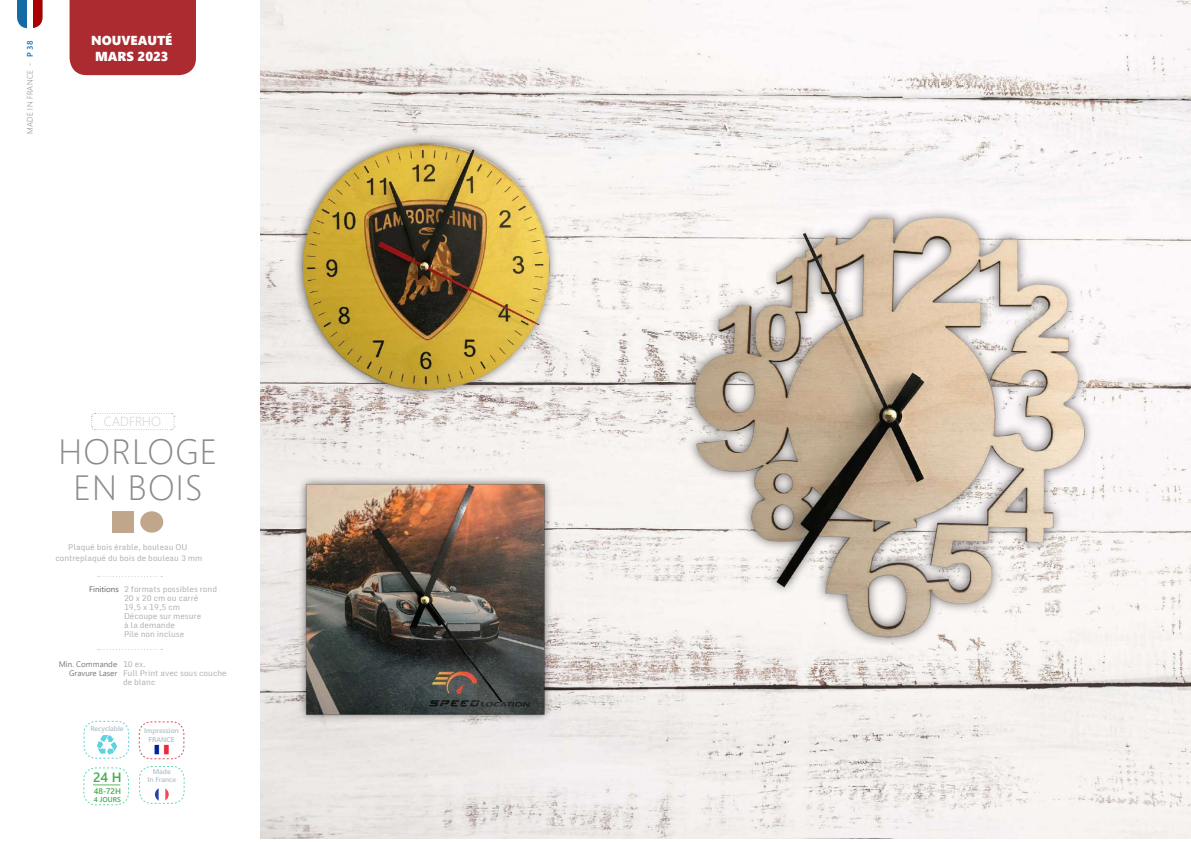
<style>
.page{position:relative;width:1191px;height:842px;background:#fff}
.page>*{position:absolute;margin:0;border:0;box-sizing:border-box;transform-origin:0 0}
.t1{font:300 35px/36px "Segoe UI";letter-spacing:.035em;color:#8c8a8b;text-align:center}
.t2{font:600 13.4px "Segoe UI";color:#40ae49}
.t3{font:13px/15.6px "Segoe UI Black";color:#fff}
.t4{font:300 13px "Segoe UI";color:#d1cecf}
.t5{font:600 8.1px "Segoe UI";color:#40ae49}
.t6{font:8px/9px "Monda";color:#b4b2b3;text-align:center}
.t7{font:8px/9px "Monda";color:#b4b2b2}
.t8{font:8px/9px "Segoe UI";color:#7a7879;text-align:right}
.t9{font:300 8px "Segoe UI";letter-spacing:.035em;color:#7f7e7e}
.t10{font:600 7.1px "Segoe UI";color:#40ae49}
.t11{font:600 7px/8.4px "Segoe UI";color:#b0c0cd;text-align:center}
.s1{font-weight:600;color:#146aa5}
.s2{font-family:"Segoe UI";color:#646363}
</style>
<div class="page">
<svg style="left:91px;top:413px;width:84px;height:17px"></svg>
<svg style="left:98px;top:649px;width:64px;height:1px"></svg>
<svg style="left:98px;top:576px;width:64px;height:1px"></svg>
<div style="left:34px;top:0;width:9px;height:28px;background:#ac0000"></div>
<div style="left:17px;top:0;width:9px;height:28px;background:#136aa5"></div>
<div style="left:113px;top:511px;width:21px;height:22px;background:#c0a68b"></div>
<div style="left:140px;top:511px;width:23px;height:22px;background:#c0a68b;border-radius:50%"></div>
<div style="left:70px;top:0;width:126px;height:75px;background:#ab2b30"></div>
<svg style="left:84px;top:721px;width:45px;height:38px"></svg>
<svg style="left:139px;top:721px;width:46px;height:38px"></svg>
<img style="left:155px;top:745px;width:14px;height:9px">
<svg style="left:139px;top:766px;width:46px;height:38px"></svg>
<img style="left:155px;top:788px;width:14px;height:13px">
<svg style="left:83px;top:767px;width:46px;height:39px"></svg>
<img style="left:261px;top:0;width:930px;height:839px">
<img style="left:279px;top:76px;width:295px;height:340px">
<img style="left:290px;top:474px;width:274px;height:269px">
<img style="left:660px;top:120px;width:450px;height:551px">
<p class="t9" style="left:23px;top:134px;width:95px;rotate:-90deg">MADE IN FRANCE - <span class="s1">P 38</span></p>
<h3 class="t3" style="left:91px;top:32px;width:83px">NOUVEAUTÉ<br>MARS 2023</h3>
<h3 class="t4" style="left:104px;top:409px;width:58px">CADFRHO</h3>
<h1 class="t1" style="left:59px;top:430px;width:160px">HORLOGE<br>EN BOIS</h1>
<p class="t6" style="left:56px;top:542px;width:148px;line-height:11px">Plaqué bois érable, bouleau OU contreplaqué du bois de bouleau 3 mm</p>
<p class="t6" style="left:124px;top:585px;width:94px;text-align:left;text-indent:-35px"><span class="s2">Finitions</span> 2 formats possibles rond<br>20 x 20 cm ou carré<br>19,5 x 19,5 cm<br>Découpe sur mesure<br>à la demande<br>Pile non incluse</p>
<p class="t7" style="left:123px;top:660px;width:105px">10 ex.<br>Full Print avec sous couche de blanc</p>
<p class="t8" style="left:59px;top:659px;width:60px">Min. Commande<br>Gravure Laser</p>
<p class="t11" style="left:90px;top:724px;width:35px">Recyclable</p>
<p class="t11" style="left:144px;top:726px;width:36px">Impression<br>FRANCE</p>
<p class="t11" style="left:153px;top:767px;width:20px">Made</p>
<h2 class="t2" style="left:93px;top:764px;width:30px">24 H</h2>
<p class="t11" style="left:147px;top:775px;width:30px">In France</p>
<p class="t5" style="left:94px;top:783px;width:29px">48-72H</p>
<p class="t10" style="left:94px;top:793px;width:29px">4 JOURS</p>
</div>
